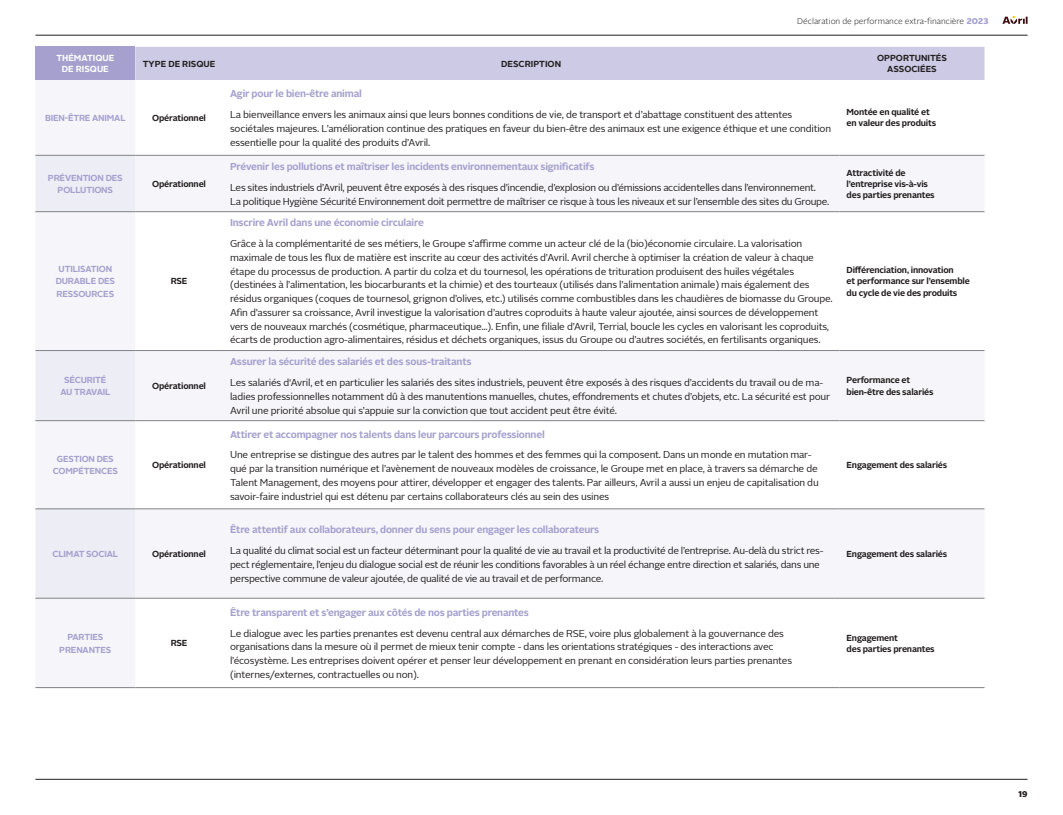
<style>
.page{position:relative;width:1063px;height:815px;background:#fff}
.page>*{position:absolute;margin:0;border:0;box-sizing:border-box;transform-origin:0 0}
.t1{font:10px/13.8px "Alright Sans";letter-spacing:-.02em;color:#231f20}
.t2{font:700 10px "Alright Sans";letter-spacing:-.02em;color:#a5a0ce}
.t3{font:700 8.75px/11.2px "Alright Sans";letter-spacing:-.02em;color:#231f20}
.t4{font:700 8.75px/12.5px "Alright Sans";letter-spacing:-.02em;color:#a5a0ce;text-align:center}
.t5{font:700 8.75px/10.5px "Alright Sans";color:#231f20;text-align:center}
.t6{font:700 8.75px/10.5px "Alright Sans";color:#fff;text-align:center}
.t7{font:300 8.38px "Alright Sans";color:#231f20}
.t8{font:900 8.38px "Alright Sans";color:#231f20}
.s1{font-weight:900;color:#a5a0ce}
</style>
<div class="page">
<hr style="left:35px;top:35px;width:993px;height:1px;background:#231f20">
<hr style="left:35px;top:779px;width:993px;height:1px;background:#231f20">
<svg style="left:1002px;top:16px;width:26px;height:8px"></svg>
<div style="left:35px;top:47px;width:100px;height:33px;background:#a5a0ce"></div>
<div style="left:135px;top:47px;width:850px;height:33px;background:#cccae4"></div>
<svg style="left:35px;top:154px;width:950px;height:444px"></svg>
<svg style="left:35px;top:156px;width:100px;height:442px;fill:#f6f6fa"></svg>
<hr style="left:35px;top:155px;width:100px;height:1px;background:#808285">
<hr style="left:135px;top:155px;width:88px;height:1px;background:#808285">
<hr style="left:223px;top:155px;width:617px;height:1px;background:#808285">
<hr style="left:840px;top:155px;width:145px;height:1px;background:#808285">
<hr style="left:35px;top:211px;width:100px;height:1px;background:#808285">
<hr style="left:135px;top:211px;width:88px;height:1px;background:#808285">
<hr style="left:223px;top:211px;width:617px;height:1px;background:#808285">
<hr style="left:840px;top:211px;width:145px;height:1px;background:#808285">
<hr style="left:35px;top:350px;width:100px;height:1px;background:#808285">
<hr style="left:135px;top:350px;width:88px;height:1px;background:#808285">
<hr style="left:223px;top:350px;width:617px;height:1px;background:#808285">
<hr style="left:840px;top:350px;width:145px;height:1px;background:#808285">
<hr style="left:35px;top:420px;width:100px;height:1px;background:#808285">
<hr style="left:135px;top:420px;width:88px;height:1px;background:#808285">
<hr style="left:223px;top:420px;width:617px;height:1px;background:#808285">
<hr style="left:840px;top:420px;width:145px;height:1px;background:#808285">
<hr style="left:35px;top:509px;width:100px;height:1px;background:#808285">
<hr style="left:135px;top:509px;width:88px;height:1px;background:#808285">
<hr style="left:223px;top:509px;width:617px;height:1px;background:#808285">
<hr style="left:840px;top:509px;width:145px;height:1px;background:#808285">
<hr style="left:35px;top:598px;width:100px;height:1px;background:#808285">
<hr style="left:135px;top:598px;width:88px;height:1px;background:#808285">
<hr style="left:223px;top:598px;width:617px;height:1px;background:#808285">
<hr style="left:840px;top:598px;width:145px;height:1px;background:#808285">
<hr style="left:35px;top:687px;width:100px;height:1px;background:#808285">
<hr style="left:135px;top:687px;width:88px;height:1px;background:#808285">
<hr style="left:223px;top:687px;width:617px;height:1px;background:#808285">
<hr style="left:840px;top:687px;width:145px;height:1px;background:#808285">
<p class="t7" style="left:797px;top:15px;width:193px">Déclaration de performance extra-financière <span class="s1">2023</span></p>
<p class="t6" style="left:56px;top:53px;width:60px">THÉMATIQUE<br>DE RISQUE</p>
<p class="t5" style="left:143px;top:58px;width:74px">TYPE DE RISQUE</p>
<p class="t5" style="left:501px;top:58px;width:61px">DESCRIPTION</p>
<p class="t5" style="left:877px;top:53px;width:71px">OPPORTUNITÉS<br>ASSOCIÉES</p>
<p class="t4" style="left:45px;top:112px;width:82px">BIEN-ÊTRE ANIMAL</p>
<p class="t3" style="left:152px;top:112px;width:55px">Opérationnel</p>
<p class="t4" style="left:48px;top:171px;width:76px">PRÉVENTION DES<br>POLLUTIONS</p>
<p class="t4" style="left:56px;top:263px;width:61px">UTILISATION<br>DURABLE DES<br>RESSOURCES</p>
<p class="t3" style="left:152px;top:178px;width:55px">Opérationnel</p>
<p class="t3" style="left:171px;top:276px;width:18px">RSE</p>
<p class="t4" style="left:60px;top:373px;width:52px">SÉCURITÉ<br>AU TRAVAIL</p>
<p class="t4" style="left:53px;top:453px;width:67px">GESTION DES<br>COMPÉTENCES</p>
<p class="t3" style="left:152px;top:380px;width:55px">Opérationnel</p>
<p class="t3" style="left:152px;top:459px;width:55px">Opérationnel</p>
<p class="t4" style="left:53px;top:548px;width:67px">CLIMAT SOCIAL</p>
<p class="t3" style="left:152px;top:548px;width:55px">Opérationnel</p>
<p class="t4" style="left:59px;top:631px;width:54px">PARTIES<br>PRENANTES</p>
<p class="t3" style="left:171px;top:638px;width:18px">RSE</p>
<p class="t2" style="left:230px;top:87px;width:133px">Agir pour le bien-être animal</p>
<p class="t1" style="left:230px;top:108px;width:603px">La bienveillance envers les animaux ainsi que leurs bonnes conditions de vie, de transport et d’abattage constituent des attentes sociétales majeures. L’amélioration continue des pratiques en faveur du bien-être des animaux est une exigence éthique et une condition essentielle pour la qualité des produits d’Avril.</p>
<p class="t2" style="left:230px;top:159px;width:366px">Prévenir les pollutions et maîtriser les incidents environnementaux significatifs</p>
<p class="t1" style="left:230px;top:181px;width:601px">Les sites industriels d’Avril, peuvent être exposés à des risques d’incendie, d’explosion ou d’émissions accidentelles dans l’environnement.<br>La politique Hygiène Sécurité Environnement doit permettre de maîtriser ce risque à tous les niveaux et sur l’ensemble des sites du Groupe.</p>
<p class="t2" style="left:230px;top:216px;width:195px">Inscrire Avril dans une économie circulaire</p>
<p class="t1" style="left:230px;top:237px;width:604px">Grâce à la complémentarité de ses métiers, le Groupe s’affirme comme un acteur clé de la (bio)économie circulaire. La valorisation maximale de tous les flux de matière est inscrite au cœur des activités d’Avril. Avril cherche à optimiser la création de valeur à chaque étape du processus de production. A partir du colza et du tournesol, les opérations de trituration produisent des huiles végétales (destinées à l’alimentation, les biocarburants et la chimie) et des tourteaux (utilisés dans l’alimentation animale) mais également des résidus organiques (coques de tournesol, grignon d’olives, etc.) utilisés comme combustibles dans les chaudières de biomasse du Groupe.<br>Afin d’assurer sa croissance, Avril investigue la valorisation d’autres coproduits à haute valeur ajoutée, ainsi sources de développement vers de nouveaux marchés (cosmétique, pharmaceutique...). Enfin, une filiale d’Avril, Terrial, boucle les cycles en valorisant les coproduits, écarts de production agro-alimentaires, résidus et déchets organiques, issus du Groupe ou d’autres sociétés, en fertilisants organiques.</p>
<p class="t2" style="left:230px;top:355px;width:243px">Assurer la sécurité des salariés et des sous-traitants</p>
<p class="t1" style="left:230px;top:376px;width:602px">Les salariés d‘Avril, et en particulier les salariés des sites industriels, peuvent être exposés à des risques d’accidents du travail ou de ma&shy;ladies professionnelles notamment dû à des manutentions manuelles, chutes, effondrements et chutes d’objets, etc. La sécurité est pour<br>Avril une priorité absolue qui s’appuie sur la conviction que tout accident peut être évité.</p>
<p class="t3" style="left:847px;top:107px;width:91px">Montée en qualité et en valeur des produits</p>
<p class="t3" style="left:847px;top:167px;width:90px">Attractivité de l’entreprise vis-à-vis des parties prenantes</p>
<p class="t3" style="left:847px;top:265px;width:125px">Différenciation, innovation<br>et performance sur l’ensemble du cycle de vie des produits</p>
<p class="t3" style="left:847px;top:375px;width:89px">Performance et bien-être des salariés</p>
<p class="t2" style="left:230px;top:427px;width:316px">Attirer et accompagner nos talents dans leur parcours professionnel</p>
<p class="t1" style="left:230px;top:448px;width:590px">Une entreprise se distingue des autres par le talent des hommes et des femmes qui la composent. Dans un monde en mutation mar&shy;qué par la transition numérique et l’avènement de nouveaux modèles de croissance, le Groupe met en place, à travers sa démarche de Talent Management, des moyens pour attirer, développer et engager des talents. Par ailleurs, Avril a aussi un enjeu de capitalisation du savoir-faire industriel qui est détenu par certains collaborateurs clés au sein des usines</p>
<p class="t3" style="left:847px;top:459px;width:102px">Engagement des salariés</p>
<p class="t2" style="left:230px;top:523px;width:371px">Être attentif aux collaborateurs, donner du sens pour engager les collaborateurs</p>
<p class="t1" style="left:230px;top:544px;width:595px">La qualité du climat social est un facteur déterminant pour la qualité de vie au travail et la productivité de l’entreprise. Au-delà du strict res&shy;pect réglementaire, l’enjeu du dialogue social est de réunir les conditions favorables à un réel échange entre direction et salariés, dans une perspective commune de valeur ajoutée, de qualité de vie au travail et de performance.</p>
<p class="t3" style="left:847px;top:548px;width:102px">Engagement des salariés</p>
<p class="t2" style="left:230px;top:605px;width:300px">Être transparent et s’engager aux côtés de nos parties prenantes</p>
<p class="t1" style="left:230px;top:626px;width:564px">Le dialogue avec les parties prenantes est devenu central aux démarches de RSE, voire plus globalement à la gouvernance des organisations dans la mesure où il permet de mieux tenir compte - dans les orientations stratégiques - des interactions avec l’écosystème. Les entreprises doivent opérer et penser leur développement en prenant en considération leurs parties prenantes (internes/externes, contractuelles ou non).</p>
<p class="t3" style="left:847px;top:632px;width:90px">Engagement<br>des parties prenantes</p>
<p class="t8" style="left:1019px;top:788px;width:11px">19</p>
</div>
